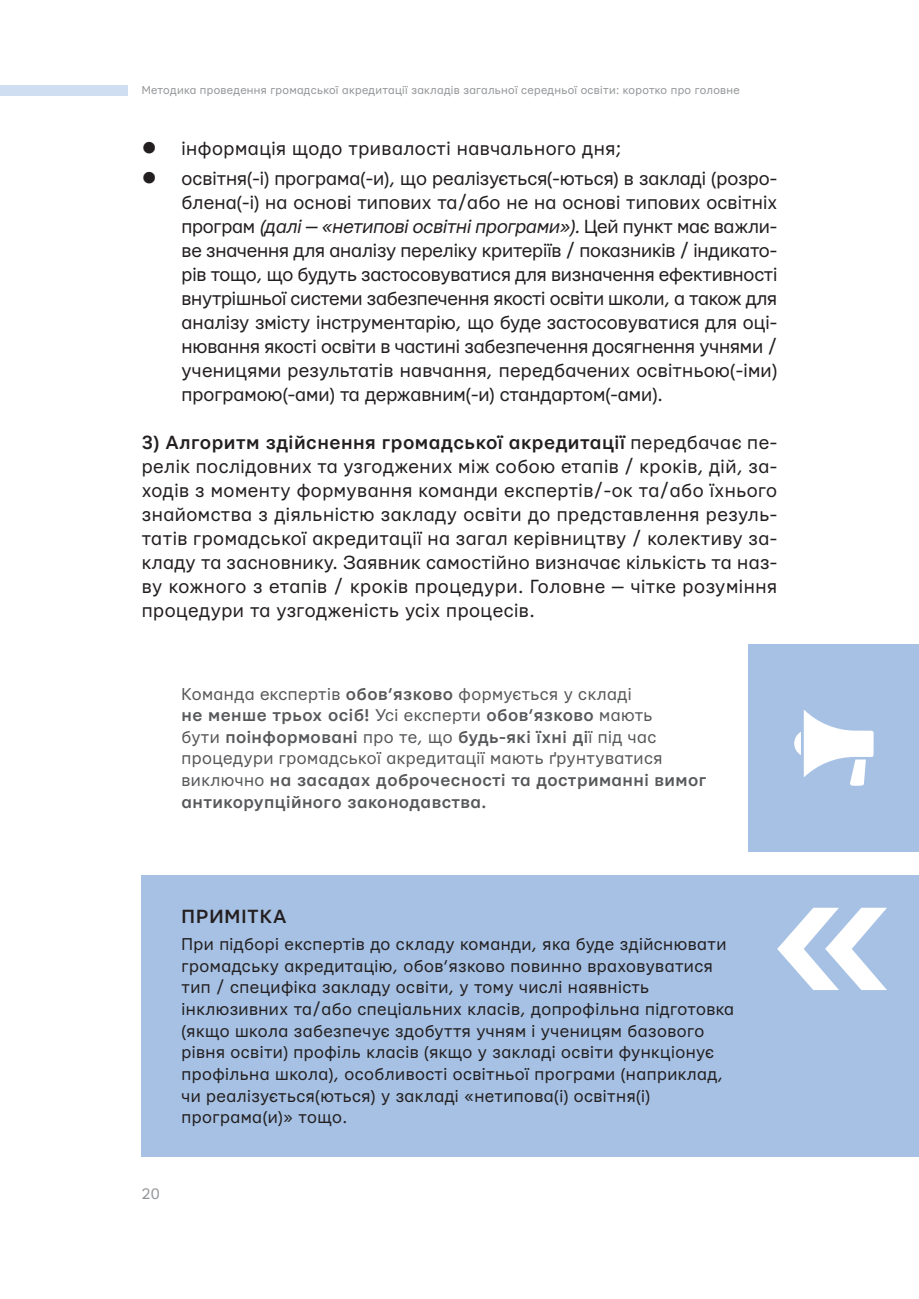
<style>
.page{position:relative;width:919px;height:1299px;background:#fff}
.page>*{position:absolute;margin:0;border:0;box-sizing:border-box;transform-origin:0 0}
.t1{font:20px/24px "Mariupol";letter-spacing:.005em;color:#231f20;text-align:justify}
.t2{font:500 20px "Mariupol";letter-spacing:.05em;color:#231f20}
.t3{font:18px/21.6px "Mariupol";letter-spacing:.025em;color:#231f20}
.t4{font:500 18px/21.6px "Mariupol";letter-spacing:.025em;color:#57585a}
.t5{font:16px "Mariupol";color:#939598}
.t6{font:12px "Mariupol";letter-spacing:.025em;color:#939598}
.s1{font-style:italic}
.s2{font-weight:500}
.s3{font-weight:400}
</style>
<div class="page">
<div style="left:0;top:86px;width:127px;height:10px;background:#d0def1"></div>
<div style="left:142px;top:875px;width:776px;height:282px;background:#a6c1e4"></div>
<svg style="left:777px;top:907px;width:109px;height:82px"></svg>
<div style="left:748px;top:643px;width:170px;height:208px;background:#a6c1e4"></div>
<svg style="left:794px;top:710px;width:79px;height:75px"></svg>
<p class="t6" style="left:142px;top:83px;width:599px">Методика проведення громадської акредитації закладів загальної середньої освіти: коротко про головне</p>
<p class="t1" style="left:181px;top:134px;width:597px;line-height:29.6px">інформація щодо тривалості навчального дня;<br>освітня(-і) програма(-и), що реалізується(-ються) в закладі (розро-</p>
<p class="t1" style="left:181px;top:190px;width:597px">блена(-і) на основі типових та/або не на основі типових освітніх п р о г р а м <span class="s1">(далі — «нетиповіосвітніпрограми»).</span>Це й п у н кт м а є в а жл и - ве значення для аналізу переліку критеріїв / показників / індикато&shy;рів тощо, що будуть застосовуватися для визначення ефективності внутрішньої системи забезпечення якості освіти школи, а також для аналізу змісту інструментарію, що буде застосовуватися для оці&shy;нювання якості освіти в частині забезпечення досягнення учнями / ученицями результатів навчання, передбачених освітньою(-іми) програмою(-ами) та державним(-и) стандартом(-ами).</p>
<p class="t1" style="left:142px;top:430px;width:637px"><span class="s2">3) Алгоритм здійснення громадської акредитації</span> передбачає пе&shy;релік послідовних та узгоджених між собою етапів / кроків, дій, за&shy;ходів з моменту формування команди експертів/-ок та/або їхнього знайомства з діяльністю закладу освіти до представлення резуль&shy;татів громадської акредитації на загал керівництву / колективу за&shy;кладу та засновнику. Заявник самостійно визначає кількість та наз&shy;ву кожного з етапів / кроків процедури. Головне — чітке розуміння процедури та узгодженість усіх процесів.</p>
<p class="t4" style="left:181px;top:683px;width:526px"><span class="s3">Команда експертів</span> обов’язково <span class="s3">формується у складі<br></span>не менше трьох осіб! <span class="s3">Усі експерти</span> обов’язково <span class="s3">мають<br>бути</span> поінформовані <span class="s3">про те, що</span> будь-які їхні ді<span class="s3">ї під час процедури громадської акредитації мають ґрунтуватися виключно</span> на засадах доброчесності та достриманні вимог антикорупційного законодавства.</p>
<p class="t2" style="left:181px;top:905px;width:107px">ПРИМІТКА</p>
<p class="t3" style="left:181px;top:933px;width:554px">При підборі експертів до складу команди, яка буде здійснювати громадську акредитацію, обов’язково повинно враховуватися тип / специфіка закладу освіти, у тому числі наявність інклюзивних та/або спеціальних класів, допрофільна підготовка (якщо школа забезпечує здобуття учням і ученицям базового рівня освіти) профіль класів (якщо у закладі освіти функціонує профільна школа), особливості освітньої програми (наприклад, чи реалізується(ються) у закладі «нетипова(і) освітня(і) програма(и)» тощо.</p>
<p class="t5" style="left:142px;top:1185px;width:20px">20</p>
</div>
